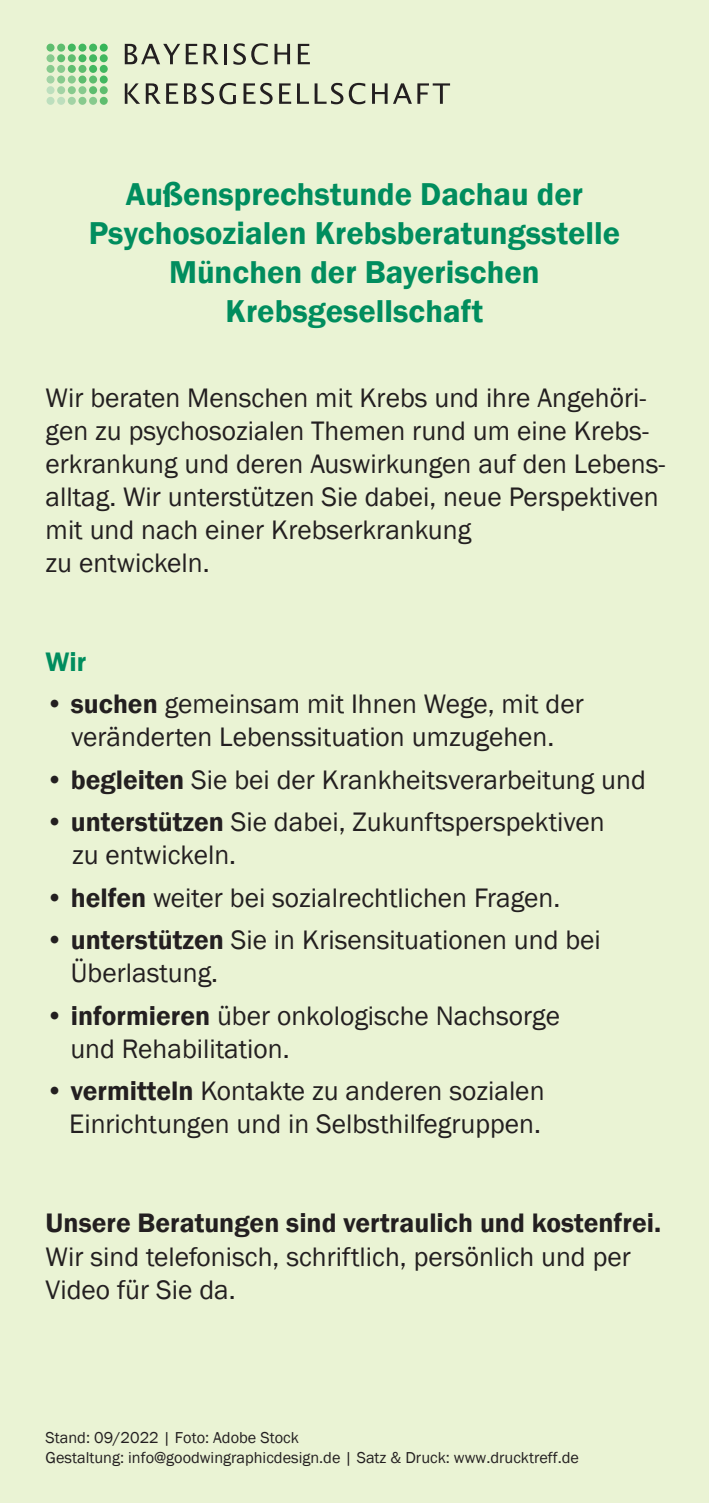
<style>
.page{position:relative;width:709px;height:1503px;background:#fff}
.page>*{position:absolute;margin:0;border:0;box-sizing:border-box;transform-origin:0 0}
.t1{font:600 32.5px/39px "Franklin Gothic";color:#008d5e;text-align:center}
.t2{font:27.5px/33px "Franklin Gothic";color:#231f20}
.t3{font:600 27.5px "Franklin Gothic";color:#231f20}
.t4{font:600 27.5px "Franklin Gothic";color:#008d5e}
.t5{font:16.25px/19.5px "Franklin Gothic";color:#231f20}
.s1{font-weight:600}
</style>
<div class="page">
<div style="left:0;top:0;width:709px;height:1502px;background:#eaf3d4"></div>
<svg style="left:125px;top:44px;width:55px;height:20px"></svg>
<svg style="left:186px;top:44px;width:12px;height:20px"></svg>
<svg style="left:204px;top:44px;width:14px;height:20px"></svg>
<hr style="left:224px;top:44px;width:3px;height:20px;background:#231f20">
<svg style="left:233px;top:43px;width:35px;height:22px"></svg>
<svg style="left:274px;top:44px;width:16px;height:20px"></svg>
<svg style="left:298px;top:44px;width:12px;height:20px"></svg>
<svg style="left:125px;top:83px;width:15px;height:21px"></svg>
<svg style="left:146px;top:83px;width:32px;height:21px"></svg>
<svg style="left:184px;top:83px;width:52px;height:21px"></svg>
<svg style="left:243px;top:83px;width:30px;height:21px"></svg>
<svg style="left:279px;top:83px;width:12px;height:21px"></svg>
<svg style="left:297px;top:83px;width:46px;height:21px"></svg>
<svg style="left:349px;top:83px;width:16px;height:21px"></svg>
<svg style="left:372px;top:83px;width:15px;height:21px"></svg>
<svg style="left:393px;top:83px;width:57px;height:21px"></svg>
<div style="left:100px;top:44px;width:8px;height:8px;background:#36b558;border-radius:50%"></div>
<div style="left:89px;top:44px;width:8px;height:8px;background:#42b75f;border-radius:50%"></div>
<div style="left:78px;top:44px;width:8px;height:8px;background:#42b75f;border-radius:50%"></div>
<div style="left:68px;top:44px;width:8px;height:8px;background:#42b75f;border-radius:50%"></div>
<div style="left:100px;top:54px;width:8px;height:8px;background:#42b75f;border-radius:50%"></div>
<div style="left:89px;top:54px;width:8px;height:8px;background:#42b75f;border-radius:50%"></div>
<div style="left:78px;top:54px;width:8px;height:8px;background:#42b75f;border-radius:50%"></div>
<div style="left:100px;top:65px;width:8px;height:8px;background:#42b75f;border-radius:50%"></div>
<div style="left:89px;top:65px;width:8px;height:8px;background:#42b75f;border-radius:50%"></div>
<div style="left:100px;top:76px;width:8px;height:8px;background:#42b75f;border-radius:50%"></div>
<div style="left:57px;top:44px;width:8px;height:8px;background:#5ebd6e;border-radius:50%"></div>
<div style="left:47px;top:44px;width:8px;height:8px;background:#5ebd6e;border-radius:50%"></div>
<div style="left:68px;top:54px;width:8px;height:8px;background:#5ebd6e;border-radius:50%"></div>
<div style="left:57px;top:54px;width:8px;height:8px;background:#5ebd6e;border-radius:50%"></div>
<div style="left:78px;top:65px;width:8px;height:8px;background:#5ebd6e;border-radius:50%"></div>
<div style="left:68px;top:65px;width:8px;height:8px;background:#5ebd6e;border-radius:50%"></div>
<div style="left:89px;top:76px;width:8px;height:8px;background:#5ebd6e;border-radius:50%"></div>
<div style="left:78px;top:76px;width:8px;height:8px;background:#5ebd6e;border-radius:50%"></div>
<div style="left:100px;top:86px;width:8px;height:8px;background:#5ebd6e;border-radius:50%"></div>
<div style="left:89px;top:86px;width:8px;height:8px;background:#5ebd6e;border-radius:50%"></div>
<div style="left:100px;top:97px;width:8px;height:8px;background:#5ebd6e;border-radius:50%"></div>
<div style="left:47px;top:54px;width:8px;height:8px;background:#87ca8d;border-radius:50%"></div>
<div style="left:57px;top:65px;width:8px;height:8px;background:#87ca8d;border-radius:50%"></div>
<div style="left:47px;top:65px;width:8px;height:8px;background:#87ca8d;border-radius:50%"></div>
<div style="left:68px;top:76px;width:8px;height:8px;background:#87ca8d;border-radius:50%"></div>
<div style="left:57px;top:76px;width:8px;height:8px;background:#87ca8d;border-radius:50%"></div>
<div style="left:78px;top:86px;width:8px;height:8px;background:#87ca8d;border-radius:50%"></div>
<div style="left:68px;top:86px;width:8px;height:8px;background:#87ca8d;border-radius:50%"></div>
<div style="left:89px;top:97px;width:8px;height:8px;background:#87ca8d;border-radius:50%"></div>
<div style="left:78px;top:97px;width:8px;height:8px;background:#87ca8d;border-radius:50%"></div>
<div style="left:47px;top:76px;width:8px;height:8px;background:#a2d3a5;border-radius:50%"></div>
<div style="left:57px;top:86px;width:8px;height:8px;background:#a2d3a5;border-radius:50%"></div>
<div style="left:68px;top:97px;width:8px;height:8px;background:#a2d3a5;border-radius:50%"></div>
<div style="left:47px;top:86px;width:8px;height:8px;background:#bddfbe;border-radius:50%"></div>
<div style="left:57px;top:97px;width:8px;height:8px;background:#bddfbe;border-radius:50%"></div>
<div style="left:47px;top:97px;width:8px;height:8px;background:#bddfbe;border-radius:50%"></div>
<p class="t1" style="left:89px;top:175px;width:533px">Außensprechstunde Dachau der<br>Psychosozialen Krebsberatungsstelle<br>München der Bayerischen<br>Krebsgesellschaft</p>
<p class="t2" style="left:46px;top:382px;width:621px">Wir beraten Menschen mit Krebs und ihre Angehöri&shy;gen zu psychosozialen Themen rund um eine Krebs&shy;erkrankung und deren Auswirkungen auf den Lebens&shy;alltag. Wir unterstützen Sie dabei, neue Perspektiven mit und nach einer Krebserkrankung<br>zu entwickeln.</p>
<p class="t4" style="left:46px;top:644px;width:42px">Wir</p>
<p class="t2" style="left:46px;top:688px;width:540px;text-align:center"><span class="s1">• suchen</span> gemeinsam mit Ihnen Wege, mit der veränderten Lebenssituation umzugehen.</p>
<p class="t2" style="left:46px;top:763px;width:602px"><span class="s1">• begleiten</span> Sie bei der Krankheitsverarbeitung und</p>
<p class="t2" style="left:72px;top:806px;width:534px;text-indent:-26px"><span class="s1">• unterstützen</span> Sie dabei, Zukunftsperspektiven zu entwickeln.</p>
<p class="t2" style="left:46px;top:881px;width:516px"><span class="s1">• helfen</span> weiter bei sozialrechtlichen Fragen.</p>
<p class="t2" style="left:71px;top:924px;width:531px;text-indent:-25px">• <span class="s1">unterstützen</span> Sie in Krisensituationen und bei<br>Überlastung.</p>
<p class="t2" style="left:70px;top:999px;width:491px;text-indent:-25px"><span class="s1">• informieren</span> über onkologische Nachsorge und Rehabilitation.</p>
<p class="t2" style="left:46px;top:1075px;width:500px;text-align:right"><span class="s1">• vermitteln</span> Kontakte zu anderen sozialen<br>Einrichtungen und in Selbsthilfegruppen.</p>
<p class="t3" style="left:46px;top:1206px;width:617px">Unsere Beratungen sind vertraulich und kostenfrei.</p>
<p class="t2" style="left:46px;top:1240px;width:586px">Wir sind telefonisch, schriftlich, persönlich und per<br>Video für Sie da.</p>
<p class="t5" style="left:46px;top:1428px;width:535px">Stand: 09/2022 | Foto: Adobe Stock<br>Gestaltung: info@goodwingraphicdesign.de | Satz &amp; Druck: www.drucktreff.de</p>
</div>
